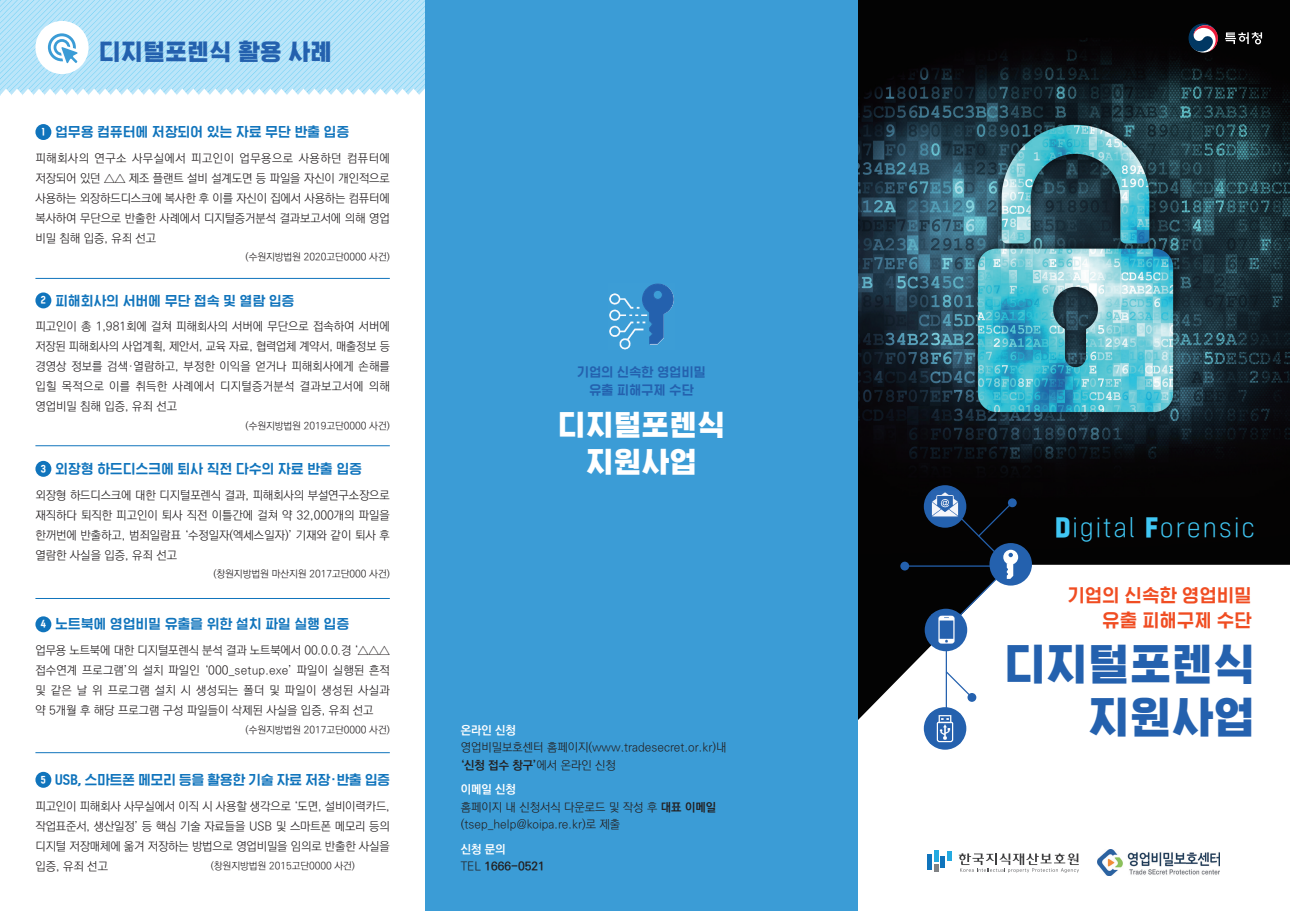
<style>
.page{position:relative;width:1290px;height:911px;background:#fff}
.page>*{position:absolute;margin:0;border:0;box-sizing:border-box;transform-origin:0 0}
.t1{font:45px/52.5px "HGG Gothicssi 99 g";letter-spacing:.03em;color:#2461ae;text-align:right}
.t2{font:30px/37.5px "HGG Gothicssi 99 g";letter-spacing:.03em;color:#fff;text-align:center}
.t3{font:26.25px "HGG Gothicssi 20 g";letter-spacing:.1em;color:#40c7f4}
.t4{font:23.75px "HGG Gothicssi 99 g";letter-spacing:.03em;color:#2461ae}
.t5{font:18.75px/24.8px "HGG Gothicssi 80 g";letter-spacing:.03em;color:#f04d22;text-align:right}
.t6{font:13.75px "HGG Gothicssi 80 g";letter-spacing:.03em;color:#1074bc}
.t7{font:13.75px "HGG Gothicssi 80 g";letter-spacing:.01em;color:#1074bc}
.t8{font:13.12px/18.8px "HGG Gothicssi 80 g";letter-spacing:.03em;color:#2461ae;text-align:center}
.t9{font:11.88px/20px "Ko Pub Dotum PL";color:#231f20;text-align:justify}
.t10{font:11.88px/24.6px "Ko Pub Dotum PB";color:#231f20}
.t11{font:11.88px "Ko Pub Dotum PB";color:#fff}
.t12{font:10px "Ko Pub Dotum PL";color:#231f20}
.s1{font-size:10px;color:#fff}
.s2{font-family:"Ko Pub Dotum PL"}
.s3{color:#fff}
.s4{font-family:"Ko Pub Dotum PB"}
.s5{font-family:"HGG Gothicssi 99 g"}
</style>
<div class="page">
<img style="left:857px;top:0;width:433px;height:720px">
<img style="left:0;top:0;width:425px;height:89px">
<div style="left:35px;top:21px;width:54px;height:53px;background:#fff;border-radius:50%"></div>
<svg style="left:0;top:89px;width:424px;height:7px"></svg>
<svg style="left:48px;top:33px;width:30px;height:30px"></svg>
<div style="left:425px;top:0;width:432px;height:911px;background:#3b9cd6"></div>
<hr style="left:947px;top:851px;width:4px;height:10px;background:#24aae1">
<hr style="left:928px;top:854px;width:4px;height:15px;background:#1074bc">
<hr style="left:940px;top:855px;width:4px;height:12px;background:#1074bc">
<hr style="left:934px;top:850px;width:4px;height:11px;background:#24aae1">
<svg style="left:934px;top:864px;width:4px;height:7px"></svg>
<svg style="left:959px;top:853px;width:120px;height:19px"></svg>
<img style="left:1097px;top:849px;width:122px;height:26px">
<div style="left:35px;top:124px;width:16px;height:16px;background:#1074bc;border-radius:50%"></div>
<div style="left:35px;top:292px;width:16px;height:16px;background:#1074bc;border-radius:50%"></div>
<div style="left:35px;top:461px;width:16px;height:16px;background:#1074bc;border-radius:50%"></div>
<div style="left:35px;top:616px;width:16px;height:16px;background:#1074bc;border-radius:50%"></div>
<div style="left:35px;top:772px;width:16px;height:15px;background:#1074bc;border-radius:50%"></div>
<hr style="left:35px;top:278px;width:355px;height:1px;background:#1074bc">
<hr style="left:35px;top:445px;width:355px;height:1px;background:#1074bc">
<hr style="left:35px;top:598px;width:355px;height:1px;background:#1074bc">
<hr style="left:35px;top:752px;width:355px;height:1px;background:#1074bc">
<img style="left:609px;top:283px;width:65px;height:66px">
<svg style="left:642px;top:284px;width:31px;height:60px"></svg>
<svg style="left:1225px;top:32px;width:37px;height:12px"></svg>
<svg style="left:1188px;top:23px;width:30px;height:29px"></svg>
<div style="left:924px;top:707px;width:42px;height:42px;background:#2461ae;border-radius:50%"></div>
<img style="left:936px;top:715px;width:18px;height:28px">
<div style="left:989px;top:543px;width:43px;height:42px;background:#2461ae;border-radius:50%"></div>
<div style="left:925px;top:608px;width:42px;height:43px;background:#2461ae;border-radius:50%"></div>
<img style="left:931px;top:614px;width:13px;height:30px">
<div style="left:924px;top:485px;width:42px;height:43px;background:#2461ae;border-radius:50%"></div>
<img style="left:931px;top:492px;width:26px;height:25px">
<hr style="left:904px;top:565px;width:91px;height:1px;background:#2461ae">
<div style="left:900px;top:561px;width:9px;height:9px;background:#2461ae;border-radius:50%"></div>
<div style="left:1008px;top:498px;width:9px;height:9px;background:#2461ae;border-radius:50%"></div>
<svg style="left:944px;top:501px;width:74px;height:214px"></svg>
<h3 class="t4" style="left:99px;top:39px;width:234px">디지털포렌식 활용 사례</h3>
<p class="t6" style="left:42px;top:124px;width:309px"><span class="s1">1</span> 업무용 컴퓨터에 저장되어 있는 자료 무단 반출 입증</p>
<p class="t9" style="left:35px;top:149px;width:356px">피해회사의 연구소 사무실에서 피고인이 업무용으로 사용하던 컴퓨터에 저장되어 있던 △△ 제조 플랜트 설비 설계도면 등 파일을 자신이 개인적으로 사용하는 외장하드디스크에 복사한 후 이를 자신이 집에서 사용하는 컴퓨터에 복사하여 무단으로 반출한 사례에서 디지털증거분석 결과보고서에 의해 영업 비밀 침해 입증, 유죄 선고</p>
<p class="t12" style="left:246px;top:252px;width:146px">(수원지방법원 2020고단0000 사건)</p>
<p class="t6" style="left:41px;top:293px;width:255px"><span class="s1">2</span> 피해회사의 서버에 무단 접속 및 열람 입증</p>
<p class="t9" style="left:35px;top:317px;width:356px">피고인이 총 1,981회에 걸쳐 피해회사의 서버에 무단으로 접속하여 서버에 저장된 피해회사의 사업계획, 제안서, 교육 자료, 협력업체 계약서, 매출정보 등 경영상 정보를 검색・열람하고, 부정한 이익을 얻거나 피해회사에게 손해를 입힐 목적으로 이를 취득한 사례에서 디지털증거분석 결과보고서에 의해 영업비밀 침해 입증, 유죄 선고</p>
<p class="t12" style="left:246px;top:421px;width:146px">(수원지방법원 2019고단0000 사건)</p>
<p class="t6" style="left:41px;top:461px;width:323px"><span class="s1">3</span> 외장형 하드디스크에 퇴사 직전 다수의 자료 반출 입증</p>
<p class="t9" style="left:35px;top:485px;width:356px">외장형 하드디스크에 대한 디지털포렌식 결과, 피해회사의 부설연구소장으로 재직하다 퇴직한 피고인이 퇴사 직전 이틀간에 걸쳐 약 32,000개의 파일을 한꺼번에 반출하고, 범죄일람표 ‘수정일자(엑세스일자)’ 기재와 같이 퇴사 후 열람한 사실을 입증, 유죄 선고</p>
<p class="t12" style="left:213px;top:569px;width:178px">(창원지방법원 마산지원 2017고단000 사건)</p>
<p class="t6" style="left:41px;top:617px;width:310px"><span class="s1">4</span> 노트북에 영업비밀 유출을 위한 설치 파일 실행 입증</p>
<p class="t9" style="left:35px;top:641px;width:356px">업무용 노트북에 대한 디지털포렌식 분석 결과 노트북에서 00.0.0.경 ‘△△△ 접수연계 프로그램’의 설치 파일인 ‘000_setup.exe’ 파일이 실행된 흔적 및 같은 날 위 프로그램 설치 시 생성되는 폴더 및 파일이 생성된 사실과 약 5개월 후 해당 프로그램 구성 파일들이 삭제된 사실을 입증, 유죄 선고</p>
<p class="t12" style="left:246px;top:724px;width:146px">(수원지방법원 2017고단0000 사건)</p>
<p class="t7" style="left:41px;top:772px;width:351px"><span class="s1">5</span> USB, 스마트폰 메모리 등을 활용한 기술 자료 저장·반출 입증</p>
<p class="t9" style="left:35px;top:796px;width:356px">피고인이 피해회사 사무실에서 이직 시 사용할 생각으로 ‘도면, 설비이력카드, 작업표준서, 생산일정’ 등 핵심 기술 자료들을 USB 및 스마트폰 메모리 등의 디지털 저장매체에 옮겨 저장하는 방법으로 영업비밀을 임의로 반출한 사실을 입증, 유죄 선고</p>
<p class="t12" style="left:211px;top:861px;width:146px">(창원지방법원 2015고단0000 사건)</p>
<p class="t8" style="left:577px;top:362px;width:130px">기업의 신속한 영업비밀 유출 피해구제 수단</p>
<h2 class="t2" style="left:558px;top:407px;width:168px">디지털포렌식 지원사업</h2>
<p class="t11" style="left:461px;top:724px;width:57px">온라인 신청</p>
<p class="t9" style="left:461px;top:738px;width:267px">영업비밀보호센터 홈페이지(www.tradesecret.or.kr)내</p>
<p class="t10" style="left:461px;top:753px;width:157px">‘신청 접수 창구’<span class="s2">에서 온라인 신청 </span><span class="s3">이메일 신청</span></p>
<p class="t9" style="left:461px;top:798px;width:257px;line-height:17.5px">홈페이지 내 신청서식 다운로드 및 작성 후 <span class="s4">대표 이메일 </span>(tsep_help@koipa.re.kr)로 제출</p>
<p class="t10" style="left:461px;top:840px;width:86px;line-height:17.5px"><span class="s3">신청 문의<br></span><span class="s2">TEL</span> 1666-0521</p>
<h3 class="t3" style="left:1055px;top:514px;width:201px"><span class="s5">D</span>igital <span class="s5">F</span>orensic</h3>
<h3 class="t5" style="left:1068px;top:583px;width:185px">기업의 신속한 영업비밀 유출 피해구제 수단</h3>
<h1 class="t1" style="left:1005px;top:640px;width:251px">디지털포렌식 지원사업</h1>
</div>
